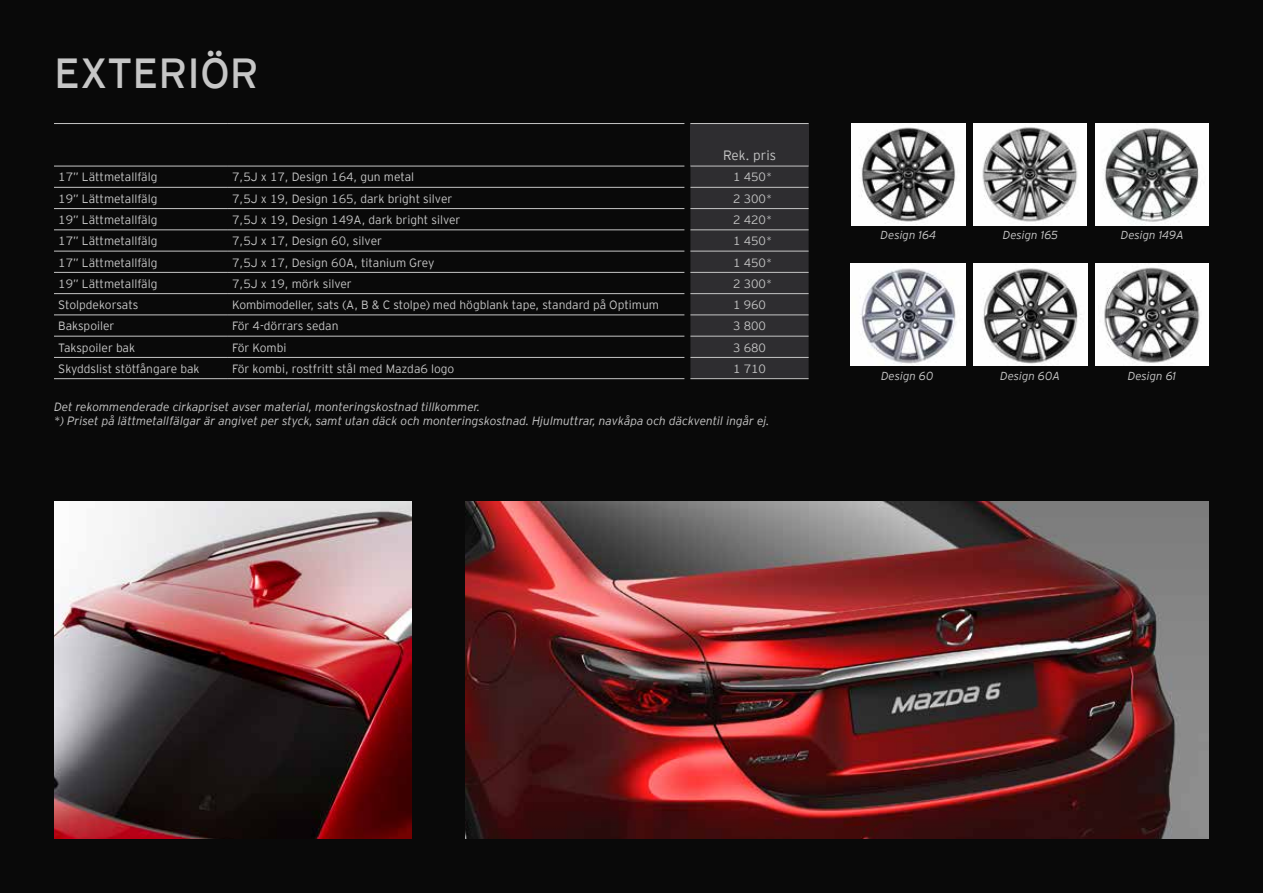
<style>
.page{position:relative;width:1263px;height:893px;background:#090909}
.page>*{position:absolute;margin:0;border:0;box-sizing:border-box;transform-origin:0 0}
.t1{font:42px "Interstate Mazda";color:#c6c6c6}
.t2{font:300 13.5px "Interstate Mazda";color:#c6c6c6}
.t3{font:300 12px "Interstate Mazda";color:#c6c6c6}
.t4{font:italic 300 12px/14.4px "Interstate";color:#c6c6c6}
.t5{font:italic 300 11.55px "Interstate";color:#c6c6c6}
</style>
<div class="page">
<div style="left:690px;top:124px;width:119px;height:42px;background:#2e2d30"></div>
<svg style="left:684px;top:166px;width:125px;height:213px"></svg>
<hr style="left:54px;top:123px;width:174px;height:1px;background:#c6c6c6">
<hr style="left:228px;top:123px;width:456px;height:1px;background:#c6c6c6">
<hr style="left:690px;top:123px;width:119px;height:1px;background:#c6c6c6">
<hr style="left:54px;top:166px;width:174px;height:1px;background:#c6c6c6">
<hr style="left:228px;top:166px;width:456px;height:1px;background:#c6c6c6">
<hr style="left:690px;top:166px;width:119px;height:1px;background:#c6c6c6">
<hr style="left:54px;top:187px;width:174px;height:1px;background:#c6c6c6">
<hr style="left:228px;top:187px;width:456px;height:1px;background:#c6c6c6">
<hr style="left:690px;top:187px;width:119px;height:1px;background:#c6c6c6">
<hr style="left:54px;top:208px;width:174px;height:1px;background:#c6c6c6">
<hr style="left:228px;top:208px;width:456px;height:1px;background:#c6c6c6">
<hr style="left:690px;top:208px;width:119px;height:1px;background:#c6c6c6">
<hr style="left:54px;top:230px;width:174px;height:1px;background:#c6c6c6">
<hr style="left:228px;top:230px;width:456px;height:1px;background:#c6c6c6">
<hr style="left:690px;top:230px;width:119px;height:1px;background:#c6c6c6">
<hr style="left:54px;top:251px;width:174px;height:1px;background:#c6c6c6">
<hr style="left:228px;top:251px;width:456px;height:1px;background:#c6c6c6">
<hr style="left:690px;top:251px;width:119px;height:1px;background:#c6c6c6">
<hr style="left:54px;top:272px;width:174px;height:1px;background:#c6c6c6">
<hr style="left:228px;top:272px;width:456px;height:1px;background:#c6c6c6">
<hr style="left:690px;top:272px;width:119px;height:1px;background:#c6c6c6">
<hr style="left:54px;top:293px;width:174px;height:1px;background:#c6c6c6">
<hr style="left:228px;top:293px;width:456px;height:1px;background:#c6c6c6">
<hr style="left:690px;top:293px;width:119px;height:1px;background:#c6c6c6">
<hr style="left:54px;top:315px;width:174px;height:1px;background:#c6c6c6">
<hr style="left:228px;top:315px;width:456px;height:1px;background:#c6c6c6">
<hr style="left:690px;top:315px;width:119px;height:1px;background:#c6c6c6">
<hr style="left:54px;top:336px;width:174px;height:1px;background:#c6c6c6">
<hr style="left:228px;top:336px;width:456px;height:1px;background:#c6c6c6">
<hr style="left:690px;top:336px;width:119px;height:1px;background:#c6c6c6">
<hr style="left:54px;top:357px;width:174px;height:1px;background:#c6c6c6">
<hr style="left:228px;top:357px;width:456px;height:1px;background:#c6c6c6">
<hr style="left:690px;top:357px;width:119px;height:1px;background:#c6c6c6">
<hr style="left:54px;top:378px;width:174px;height:1px;background:#c6c6c6">
<hr style="left:228px;top:378px;width:456px;height:1px;background:#c6c6c6">
<hr style="left:690px;top:378px;width:119px;height:1px;background:#c6c6c6">
<img style="left:54px;top:502px;width:357px;height:337px">
<img style="left:465px;top:502px;width:744px;height:337px">
<div style="left:973px;top:123px;width:114px;height:102px;background:#fff"></div>
<img style="left:982px;top:127px;width:96px;height:95px">
<img style="left:1095px;top:123px;width:114px;height:102px">
<img style="left:973px;top:264px;width:114px;height:102px">
<div style="left:1095px;top:264px;width:114px;height:102px;background:#fff"></div>
<img style="left:1104px;top:267px;width:96px;height:96px">
<img style="left:852px;top:264px;width:113px;height:102px">
<img style="left:852px;top:123px;width:113px;height:102px">
<h1 class="t1" style="left:54px;top:43px;width:207px">EXTERIÖR</h1>
<p class="t2" style="left:723px;top:145px;width:55px">Rek. pris</p>
<p class="t3" style="left:58px;top:169px;width:101px">17” Lättmetallfälg</p>
<p class="t3" style="left:232px;top:169px;width:184px">7,5J x 17, Design 164, gun metal</p>
<p class="t3" style="left:733px;top:169px;width:40px">1 450*</p>
<p class="t3" style="left:58px;top:190px;width:101px">19” Lättmetallfälg</p>
<p class="t3" style="left:232px;top:190px;width:222px">7,5J x 19, Design 165, dark bright silver</p>
<p class="t3" style="left:733px;top:190px;width:40px">2 300*</p>
<p class="t3" style="left:58px;top:211px;width:101px">19” Lättmetallfälg</p>
<p class="t3" style="left:232px;top:211px;width:230px">7,5J x 19, Design 149A, dark bright silver</p>
<p class="t3" style="left:733px;top:211px;width:40px">2 420*</p>
<p class="t3" style="left:58px;top:232px;width:101px">17” Lättmetallfälg</p>
<p class="t3" style="left:232px;top:232px;width:151px">7,5J x 17, Design 60, silver</p>
<p class="t3" style="left:733px;top:232px;width:40px">1 450*</p>
<p class="t3" style="left:58px;top:254px;width:101px">17” Lättmetallfälg</p>
<p class="t3" style="left:232px;top:254px;width:204px">7,5J x 17, Design 60A, titanium Grey</p>
<p class="t3" style="left:733px;top:254px;width:40px">1 450*</p>
<p class="t3" style="left:58px;top:275px;width:101px">19” Lättmetallfälg</p>
<p class="t3" style="left:232px;top:275px;width:121px">7,5J x 19, mörk silver</p>
<p class="t3" style="left:733px;top:275px;width:40px">2 300*</p>
<p class="t3" style="left:58px;top:296px;width:82px">Stolpdekorsats</p>
<p class="t3" style="left:232px;top:296px;width:428px">Kombimodeller, sats (A, B &amp; C stolpe) med högblank tape, standard på Optimum</p>
<p class="t3" style="left:733px;top:296px;width:34px">1 960</p>
<p class="t3" style="left:58px;top:318px;width:58px">Bakspoiler</p>
<p class="t3" style="left:232px;top:318px;width:108px">För 4-dörrars sedan</p>
<p class="t3" style="left:733px;top:318px;width:34px">3 800</p>
<p class="t3" style="left:58px;top:339px;width:78px">Takspoiler bak</p>
<p class="t3" style="left:232px;top:339px;width:56px">För Kombi</p>
<p class="t3" style="left:733px;top:339px;width:34px">3 680</p>
<p class="t3" style="left:58px;top:360px;width:143px">Skyddslist stötfångare bak</p>
<p class="t3" style="left:232px;top:360px;width:224px">För kombi, rostfritt stål med Mazda6 logo</p>
<p class="t3" style="left:733px;top:360px;width:34px">1 710</p>
<p class="t4" style="left:54px;top:399px;width:717px">Det rekommenderade cirkapriset avser material, monteringskostnad tillkommer.<br>*) Priset på lättmetallfälgar är angivet per styck, samt utan däck och monteringskostnad. Hjulmuttrar, navkåpa och däckventil ingår ej.</p>
<p class="t5" style="left:881px;top:229px;width:57px">Design 164</p>
<p class="t5" style="left:881px;top:369px;width:54px">Design 60</p>
<p class="t5" style="left:1003px;top:229px;width:57px">Design 165</p>
<p class="t5" style="left:1121px;top:229px;width:65px">Design 149A</p>
<p class="t5" style="left:1000px;top:369px;width:62px">Design 60A</p>
<p class="t5" style="left:1128px;top:369px;width:50px">Design 61</p>
</div>
